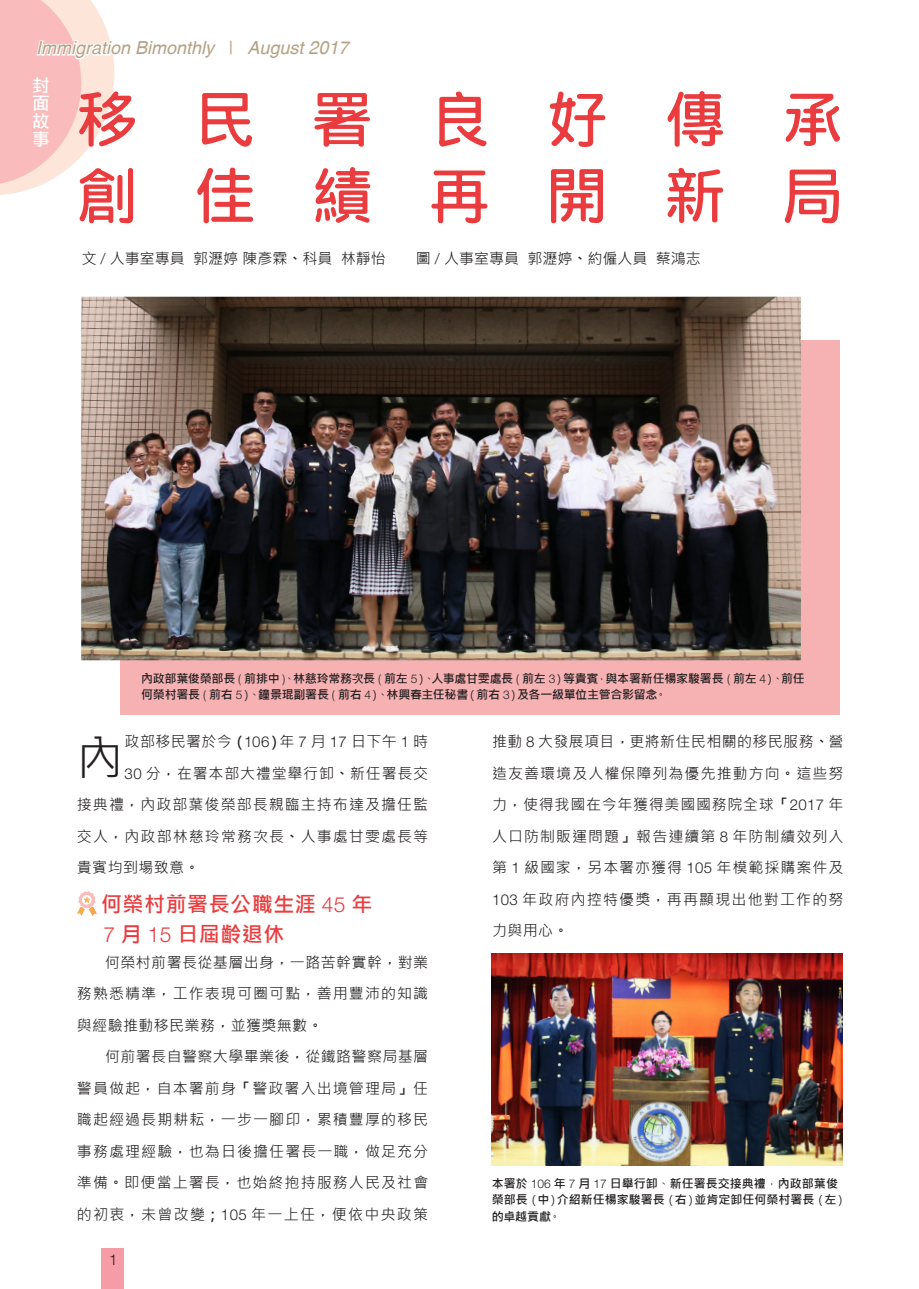
<style>
.page{position:relative;width:919px;height:1289px;background:#fff}
.page>*{position:absolute;margin:0;border:0;box-sizing:border-box;transform-origin:0 0}
.t1{font:300 61.5px/76.5px "Han Wang Hei";letter-spacing:.91em;color:#ea3c3e}
.t2{font:46.5px "Microsoft Jheng Hei";color:#231f20}
.t3{font:700 21px "Microsoft Jheng Hei";letter-spacing:.025em;color:#ea3c3e}
.t4{font:italic 18px "Helvetica cyr";color:#b3a285}
.t5{font:700 18px/18px "Microsoft Jheng Hei";color:#fff;text-align:justify}
.t6{font:15px/31.5px "Microsoft Jheng Hei";letter-spacing:.07em;color:#231f20;text-align:justify}
.t7{font:15px "Microsoft Jheng Hei";color:#231f20}
.t8{font:15px "Microsoft Jheng Hei";letter-spacing:.025em;color:#231f20}
.t9{font:15px "Microsoft Jheng Hei";letter-spacing:.05em;color:#231f20}
.t10{font:300 15px "Helvetica Neue LT Pro";color:#231f20}
.t11{font:700 12px/16.5px "Microsoft Jheng Hei";letter-spacing:-.015em;color:#231f20}
.s1{font-weight:700;font-style:normal}
.s2{font-family:"Helvetica Neue LT Pro";font-weight:300}
.s3{font-weight:700}
.s4{font-weight:400}
</style>
<div class="page">
<svg style="left:77px;top:891px;width:20px;height:25px"></svg>
<svg style="left:101px;top:1248px;width:23px;height:40px"></svg>
<svg style="left:439px;top:91px;width:47px;height:56px"></svg>
<svg style="left:549px;top:92px;width:57px;height:55px"></svg>
<svg style="left:785px;top:93px;width:55px;height:53px"></svg>
<svg style="left:0;top:0;width:371px;height:224px"></svg>
<svg style="left:431px;top:170px;width:57px;height:54px"></svg>
<svg style="left:551px;top:169px;width:52px;height:55px"></svg>
<svg style="left:667px;top:91px;width:56px;height:132px"></svg>
<svg style="left:784px;top:169px;width:55px;height:55px"></svg>
<img style="left:491px;top:953px;width:351px;height:212px">
<div style="left:120px;top:340px;width:719px;height:374px;background:#f6b1b2"></div>
<img style="left:81px;top:297px;width:719px;height:363px">
<p class="t4" style="left:36px;top:38px;width:314px">Immigration Bimonthly <span class="s1">|</span> August 2017</p>
<p class="t5" style="left:32px;top:76px;width:19px">封面故事</p>
<p class="t1" style="left:76px;top:81px;width:768px">移民署良好傳承創佳績再開新局</p>
<p class="t7" style="left:82px;top:249px;width:620px">文 <span class="s2">/</span> 人事室專員 郭瀝婷陳彥霖<span class="s3">、</span>科員 林靜怡　　圖 <span class="s2">/</span> 人事室專員 郭瀝婷<span class="s3">、</span>約僱人員 蔡鴻志</p>
<p class="t11" style="left:141px;top:670px;width:664px">內政部葉俊榮部長 <span class="s2">(</span> 前排中 <span class="s2">)</span><span class="s4">、</span>林慈玲常務次長 <span class="s2">(</span> 前左 <span class="s2">5</span><span class="s4">）、</span>人事處甘雯處長 <span class="s2">(</span> 前左 <span class="s2">3</span><span class="s4">）</span>等貴賓<span class="s4">，</span>與本署新任楊家駿署長 <span class="s2">(</span> 前左 <span class="s2">4</span><span class="s4">）、</span>前任何榮村署長 <span class="s2">(</span> 前右 <span class="s2">5</span><span class="s4">）、</span>鐘景琨副署長 <span class="s2">(</span> 前右 <span class="s2">4</span><span class="s4">）、</span>林興春主任秘書<span class="s4">（</span>前右 <span class="s2">3</span><span class="s4">）</span>及各一級單位主管合影留念<span class="s4">。</span></p>
<p class="t2" style="left:77px;top:729px;width:48px">內</p>
<p class="t8" style="left:125px;top:732px;width:305px">政部移民署於今<span class="s3">（</span><span class="s2">106</span><span class="s3">）</span>年 <span class="s2">7</span> 月 <span class="s2">17</span> 日下午 <span class="s2">1</span> 時</p>
<p class="t9" style="left:125px;top:763px;width:305px"><span class="s2">30</span> 分<span class="s3">，</span>在署本部大禮堂舉行卸<span class="s3">、</span>新任署長交</p>
<p class="t6" style="left:77px;top:789px;width:353px">接典禮<span class="s3">，</span>內政部葉俊榮部長親臨主持布達及擔任監</p>
<p class="t6" style="left:77px;top:820px;width:353px">交人<span class="s3">，</span>內政部林慈玲常務次長<span class="s3">、</span>人事處甘雯處長等</p>
<p class="t8" style="left:77px;top:858px;width:124px">貴賓均到場致意<span class="s3">。</span></p>
<p class="t3" style="left:101px;top:891px;width:273px">何榮村前署長公職生涯 <span class="s2">45</span> 年</p>
<p class="t3" style="left:103px;top:921px;width:182px"><span class="s2">7</span> 月 <span class="s2">15</span> 日屆齡退休</p>
<p class="t6" style="left:77px;top:946px;width:353px;text-indent:28px">何榮村前署長從基層出身<span class="s3">，</span>一路苦幹實幹<span class="s3">，</span>對業務熟悉精準<span class="s3">，</span>工作表現可圈可點<span class="s3">，</span>善用豐沛的知識與經驗推動移民業務<span class="s3">，</span>並獲獎無數<span class="s3">。</span></p>
<p class="t6" style="left:77px;top:1041px;width:353px;text-indent:28px">何前署長自警察大學畢業後<span class="s3">，</span>從鐵路警察局基層警員做起<span class="s3">，</span>自本署前身<span class="s3">「</span>警政署入出境管理局<span class="s3">」</span>任職起經過長期耕耘<span class="s3">，</span>一步一腳印<span class="s3">，</span>累積豐厚的移民事務處理經驗<span class="s3">，</span>也為日後擔任署長一職<span class="s3">，</span>做足充分準備<span class="s3">。</span>即便當上署長<span class="s3">，</span>也始終抱持服務人民及社會的初衷<span class="s3">，</span>未曾改變<span class="s3">；</span><span class="s2">105</span> 年一上任<span class="s3">，</span>便依中央政策</p>
<p class="t10" style="left:109px;top:1250px;width:10px">1</p>
<p class="t6" style="left:492px;top:726px;width:353px">推動 <span class="s2">8</span> 大發展項目<span class="s3">，</span>更將新住民相關的移民服務<span class="s3">、</span>營造友善環境及人權保障列為優先推動方向<span class="s3">。</span>這些努力<span class="s3">，</span>使得我國在今年獲得美國國務院全球<span class="s3">「</span><span class="s2">2017</span> 年人口防制販運問題<span class="s3">」</span>報告連續第 <span class="s2">8</span> 年防制績效列入第 <span class="s2">1</span> 級國家<span class="s3">，</span>另本署亦獲得 <span class="s2">105</span> 年模範採購案件及<span class="s2">103</span> 年政府內控特優獎<span class="s3">，</span>再再顯現出他對工作的努力與用心<span class="s3">。</span></p>
<p class="t11" style="left:491px;top:1174px;width:356px">本署於 <span class="s2">106</span> 年 <span class="s2">7</span> 月 <span class="s2">17</span> 日舉行卸<span class="s4">、</span>新任署長交接典禮<span class="s4">，</span>內政部葉俊榮部長<span class="s4">（</span>中<span class="s4">）</span>介紹新任楊家駿署長<span class="s4">（</span>右<span class="s4">）</span>並肯定卸任何榮村署長<span class="s4">（</span>左<span class="s4">）</span>的卓越貢獻<span class="s4">。</span></p>
</div>
